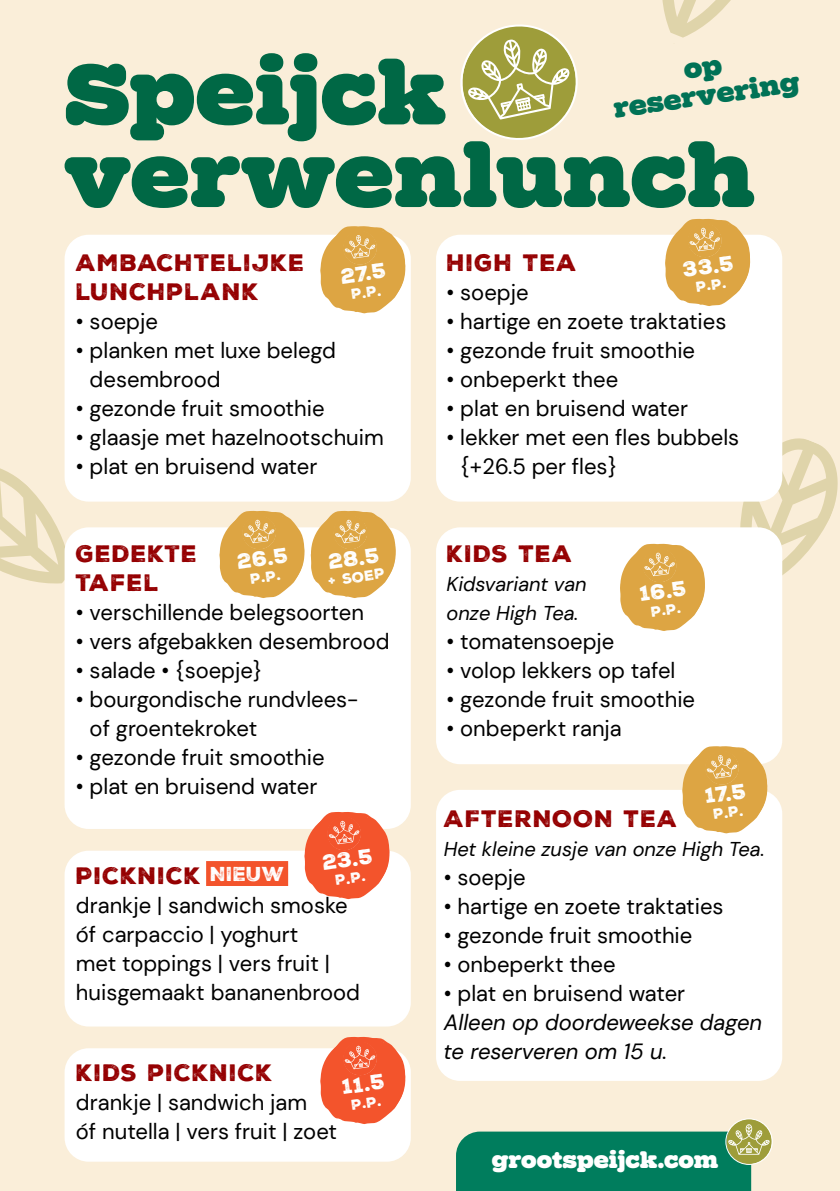
<style>
.page{position:relative;width:840px;height:1191px;background:#fff}
.page>*{position:absolute;margin:0;border:0;box-sizing:border-box;transform-origin:0 0}
.t1{font:94px/82.6px "Dr Slab Base";color:#006845}
.t2{font:28.4px/28.4px "Dr Slab Base";color:#007256;text-align:center}
.t3{font:24px "Dr Slab Base";color:#fff}
.t4{font:23px/29px "Nexa Rust Sans Black 01";letter-spacing:.03em;color:#950002}
.t5{font:22px/29px "DM Sans";color:#000}
.t6{font:italic 22px/29px "DM Sans";color:#000}
.t7{font:20.6px "Nexa Rust Sans Black 01";color:#fff}
.t8{font:italic 20px/29px "DM Sans";color:#000}
.t9{font:19.6px "Nexa Rust Sans Black 02";letter-spacing:-.005em;color:#fff}
.t10{font:14px "Nexa Rust Sans Black 01";color:#fff}
</style>
<div class="page">
<div style="left:0;top:0;width:839px;height:1191px;background:#faeed9"></div>
<svg style="left:0;top:457px;width:73px;height:129px"></svg>
<svg style="left:662px;top:0;width:69px;height:38px"></svg>
<svg style="left:729px;top:432px;width:109px;height:161px"></svg>
<div style="left:65px;top:235px;width:345px;height:266px;background:#fff;border-radius:24px"></div>
<div style="left:436px;top:235px;width:345px;height:266px;background:#fff;border-radius:24px"></div>
<div style="left:436px;top:527px;width:345px;height:237px;background:#fff;border-radius:24px"></div>
<div style="left:65px;top:527px;width:345px;height:302px;background:#fff;border-radius:24px"></div>
<svg style="left:215px;top:510px;width:184px;height:88px"></svg>
<svg style="left:620px;top:543px;width:85px;height:88px"></svg>
<svg style="left:460px;top:24px;width:118px;height:116px"></svg>
<svg style="left:320px;top:226px;width:90px;height:88px"></svg>
<svg style="left:456px;top:1120px;width:315px;height:71px"></svg>
<div style="left:725px;top:1118px;width:47px;height:47px;border:1px solid #fff;border-radius:50%"></div>
<svg style="left:665px;top:218px;width:86px;height:88px"></svg>
<hr style="left:839px;top:0;width:1px;height:1191px;background:#def3e4">
<div style="left:436px;top:790px;width:345px;height:291px;background:#fff;border-radius:24px"></div>
<svg style="left:682px;top:746px;width:89px;height:88px"></svg>
<div style="left:65px;top:850px;width:345px;height:176px;background:#fff;border-radius:24px"></div>
<svg style="left:300px;top:812px;width:94px;height:88px"></svg>
<div style="left:65px;top:1048px;width:345px;height:113px;background:#fff;border-radius:24px"></div>
<svg style="left:316px;top:1036px;width:94px;height:88px"></svg>
<div style="left:206px;top:861px;width:82px;height:25px;background:#f3542c"></div>
<h1 class="t1" style="left:64px;top:50px;width:691px">Speijck verwenlunch</h1>
<p class="t2" style="left:607px;top:66px;width:189px;rotate:-8deg">op reservering</p>
<p class="t4" style="left:76px;top:248px;width:230px">AMBACHTELIJKE<br>LUNCHPLANK</p>
<p class="t5" style="left:76px;top:306px;width:83px">• soepje</p>
<p class="t5" style="left:90px;top:335px;width:248px;text-indent:-14px">• planken met luxe belegd desembrood</p>
<p class="t5" style="left:76px;top:393px;width:250px">• gezonde fruit smoothie</p>
<p class="t5" style="left:76px;top:422px;width:309px">• glaasje met hazelnootschuim</p>
<p class="t5" style="left:76px;top:451px;width:243px">• plat en bruisend water</p>
<p class="t7" style="left:339px;top:262px;width:47px;rotate:-8deg">27.5</p>
<p class="t10" style="left:350px;top:285px;width:32px;rotate:-8deg">P.P.</p>
<p class="t4" style="left:76px;top:540px;width:123px">GEDEKTE<br>TAFEL</p>
<p class="t5" style="left:76px;top:598px;width:289px">• verschillende belegsoorten</p>
<p class="t5" style="left:76px;top:627px;width:315px">• vers afgebakken desembrood</p>
<p class="t5" style="left:76px;top:656px;width:188px">• salade • {soepje}</p>
<p class="t5" style="left:90px;top:685px;width:270px;text-indent:-14px">• bourgondische rundvlees&shy;of groentekroket</p>
<p class="t5" style="left:76px;top:743px;width:250px">• gezonde fruit smoothie</p>
<p class="t5" style="left:76px;top:772px;width:243px">• plat en bruisend water</p>
<p class="t7" style="left:326px;top:547px;width:53px;rotate:-8deg">28.5</p>
<p class="t10" style="left:327px;top:571px;width:58px;rotate:-8deg">+ SOEP</p>
<p class="t7" style="left:235px;top:547px;width:52px;rotate:-8deg">26.5</p>
<p class="t10" style="left:249px;top:569px;width:32px;rotate:-8deg">P.P.</p>
<p class="t7" style="left:321px;top:848px;width:52px;rotate:-8deg">23.5</p>
<p class="t10" style="left:334px;top:870px;width:32px;rotate:-8deg">P.P.</p>
<p class="t9" style="left:210px;top:860px;width:76px">NIEUw</p>
<p class="t4" style="left:76px;top:861px;width:126px">PICKNICK</p>
<p class="t5" style="left:76px;top:890px;width:285px">drankje | sandwich smoske óf carpaccio | yoghurt<br>met toppings | vers fruit | huisgemaakt bananenbrood</p>
<p class="t4" style="left:76px;top:1058px;width:198px">KIDS PICKNICK</p>
<p class="t5" style="left:76px;top:1088px;width:262px">drankje | sandwich jam<br>óf nutella | vers fruit | zoet</p>
<p class="t7" style="left:340px;top:1073px;width:44px;rotate:-8deg">11.5</p>
<p class="t10" style="left:350px;top:1095px;width:32px;rotate:-8deg">P.P.</p>
<p class="t4" style="left:446px;top:248px;width:132px">HIGH TEA</p>
<p class="t5" style="left:446px;top:277px;width:83px">• soepje</p>
<p class="t5" style="left:446px;top:306px;width:281px">• hartige en zoete traktaties</p>
<p class="t5" style="left:446px;top:335px;width:250px">• gezonde fruit smoothie</p>
<p class="t5" style="left:446px;top:364px;width:173px">• onbeperkt thee</p>
<p class="t5" style="left:446px;top:393px;width:243px">• plat en bruisend water</p>
<p class="t5" style="left:460px;top:422px;width:280px;text-indent:-14px">• lekker met een fles bubbels {+26.5 per fles}</p>
<p class="t7" style="left:680px;top:256px;width:52px;rotate:-8deg">33.5</p>
<p class="t10" style="left:694px;top:277px;width:32px;rotate:-8deg">P.P.</p>
<p class="t4" style="left:446px;top:540px;width:128px">KIDS TEA</p>
<p class="t8" style="left:446px;top:570px;width:141px">Kidsvariant van onze High Tea.</p>
<p class="t5" style="left:446px;top:627px;width:169px">• tomatensoepje</p>
<p class="t5" style="left:446px;top:656px;width:230px">• volop lekkers op tafel</p>
<p class="t5" style="left:446px;top:685px;width:250px">• gezonde fruit smoothie</p>
<p class="t5" style="left:446px;top:714px;width:177px">• onbeperkt ranja</p>
<p class="t7" style="left:637px;top:580px;width:48px;rotate:-8deg">16.5</p>
<p class="t10" style="left:649px;top:602px;width:32px;rotate:-8deg">P.P.</p>
<p class="t7" style="left:703px;top:782px;width:42px;rotate:-8deg">17.5</p>
<p class="t10" style="left:711px;top:805px;width:32px;rotate:-8deg">P.P.</p>
<p class="t4" style="left:443px;top:804px;width:235px">AFTERNOON TEA</p>
<p class="t8" style="left:443px;top:834px;width:322px">Het kleine zusje van onze High Tea.</p>
<p class="t5" style="left:443px;top:863px;width:83px">• soepje</p>
<p class="t5" style="left:443px;top:892px;width:281px">• hartige en zoete traktaties</p>
<p class="t5" style="left:443px;top:921px;width:250px">• gezonde fruit smoothie</p>
<p class="t5" style="left:443px;top:950px;width:173px">• onbeperkt thee</p>
<p class="t5" style="left:443px;top:979px;width:243px">• plat en bruisend water</p>
<p class="t6" style="left:443px;top:1008px;width:320px">Alleen op doordeweekse dagen te reserveren om 15 u.</p>
<p class="t3" style="left:491px;top:1145px;width:228px">grootspeijck.com</p>
</div>
